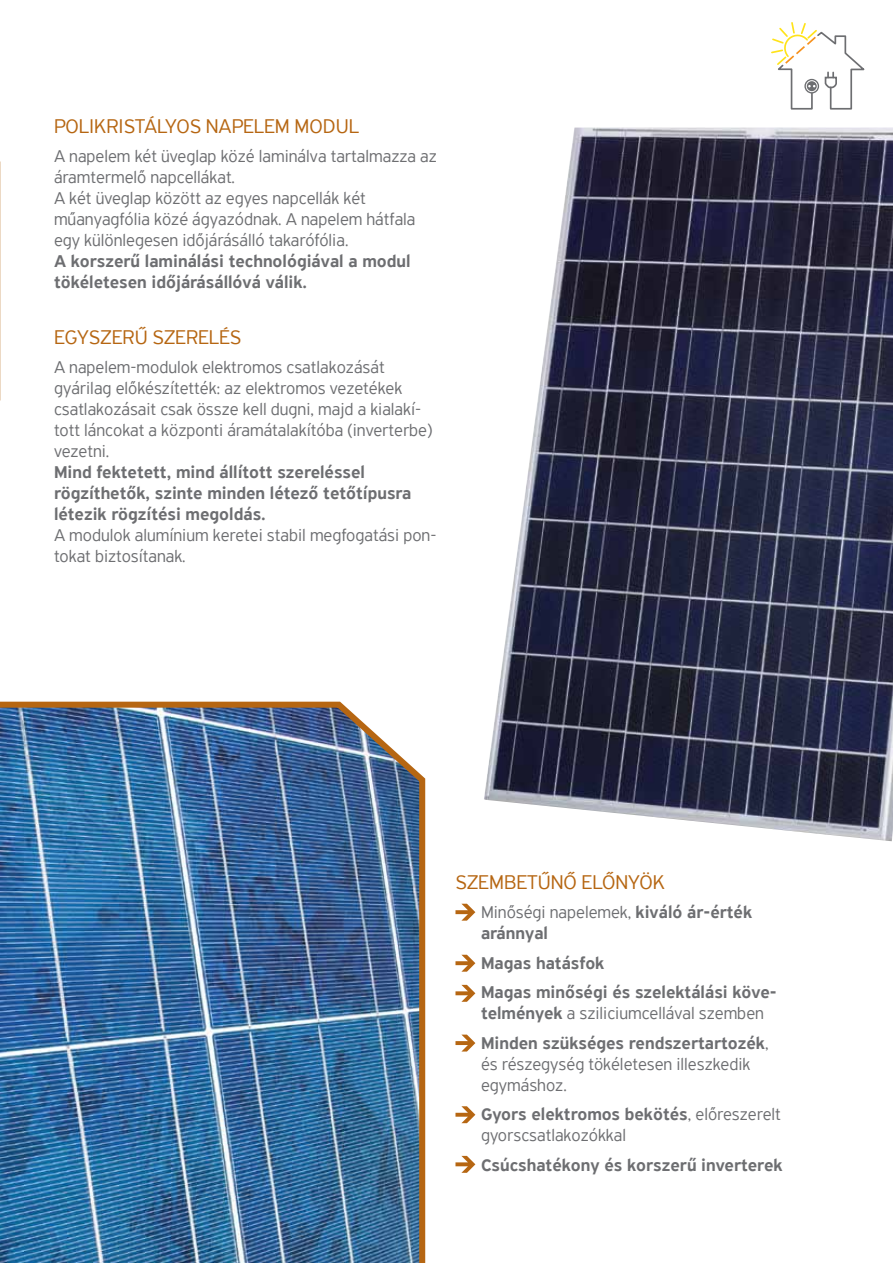
<style>
.page{position:relative;width:893px;height:1263px;background:#fff}
.page>*{position:absolute;margin:0;border:0;box-sizing:border-box;transform-origin:0 0}
.t1{font:300 21px "PF Highway Sans Pro";color:#b66612}
.t2{font:300 18px/21px "PF Highway Sans Pro";color:#6d6e71}
.t3{font:500 18px/21px "PF Highway Sans Pro";color:#6d6e71}
.s1{font-weight:300}
.s2{font-weight:500}
</style>
<div class="page">
<img style="left:4px;top:701px;width:422px;height:562px">
<img style="left:484px;top:128px;width:409px;height:713px">
<svg style="left:0;top:268px;width:4px;height:995px"></svg>
<svg style="left:455px;top:904px;width:20px;height:17px"></svg>
<svg style="left:455px;top:955px;width:20px;height:17px"></svg>
<svg style="left:455px;top:985px;width:20px;height:17px"></svg>
<svg style="left:455px;top:1034px;width:20px;height:17px"></svg>
<svg style="left:455px;top:1106px;width:20px;height:17px"></svg>
<svg style="left:455px;top:1156px;width:20px;height:17px"></svg>
<svg style="left:771px;top:22px;width:94px;height:88px"></svg>
<p class="t1" style="left:54px;top:114px;width:23px">Polikrist</p>
<p class="t1" style="left:144px;top:114px;width:75px">ályos napelem</p>
<p class="t1" style="left:295px;top:114px;width:60px">modul</p>
<p class="t2" style="left:54px;top:146px;width:384px">A napelem két üveglap közé laminálva tartalmazza az áramtermelő napcellákat.<br>A két üveglap között az egyes napcellák két műanyagfólia közé ágyazódnak. A napelem hátfala egy különlegesen időjárásálló takarófólia.</p>
<p class="t3" style="left:54px;top:251px;width:358px">A korszerű laminálási technológiával a modul tökéletesen időjárásállóvá válik.</p>
<p class="t1" style="left:54px;top:324px;width:47px">Egyszer</p>
<p class="t1" style="left:135px;top:324px;width:30px">ű szerelés</p>
<p class="t2" style="left:54px;top:356px;width:380px">A napelem-modulok elektromos csatlakozását gyárilag előkészítették: az elektromos vezetékek csatlakozásait csak össze kell dugni, majd a kialakí&shy;tott láncokat a központi áramátalakítóba (inverterbe) vezetni.</p>
<p class="t3" style="left:54px;top:462px;width:359px">Mind fektetett, mind állított szereléssel rögzíthetők, szinte minden létező tetőtípusra létezik rögzítési megoldás.</p>
<p class="t2" style="left:54px;top:525px;width:384px">A modulok alumínium keretei stabil megfogatási pon&shy;tokat biztosítanak.</p>
<p class="t1" style="left:455px;top:870px;width:139px">Szembetűnő előn</p>
<p class="t1" style="left:628px;top:870px;width:25px">yök</p>
<p class="t3" style="left:481px;top:902px;width:273px"><span class="s1">Minőségi napelemek,</span> kiváló ár-érték aránnyal</p>
<p class="t3" style="left:481px;top:948px;width:297px;line-height:29.5px">Magas hatásfok<br>Magas minőségi és szelektálási köve-</p>
<p class="t3" style="left:481px;top:999px;width:289px;line-height:29.5px">telmények <span class="s1">a sziliciumcellával szemben<br></span>Minden szükséges rendszertartozék<span class="s1">,</span></p>
<p class="t2" style="left:481px;top:1053px;width:271px">és részegység tökéletesen illeszkedik egymáshoz.</p>
<p class="t2" style="left:481px;top:1104px;width:301px"><span class="s2">Gyors elektromos bekötés</span>, előreszerelt gyorscsatlakozókkal</p>
<p class="t3" style="left:481px;top:1155px;width:303px">Csúcshatékony és korszerű inverterek</p>
</div>
